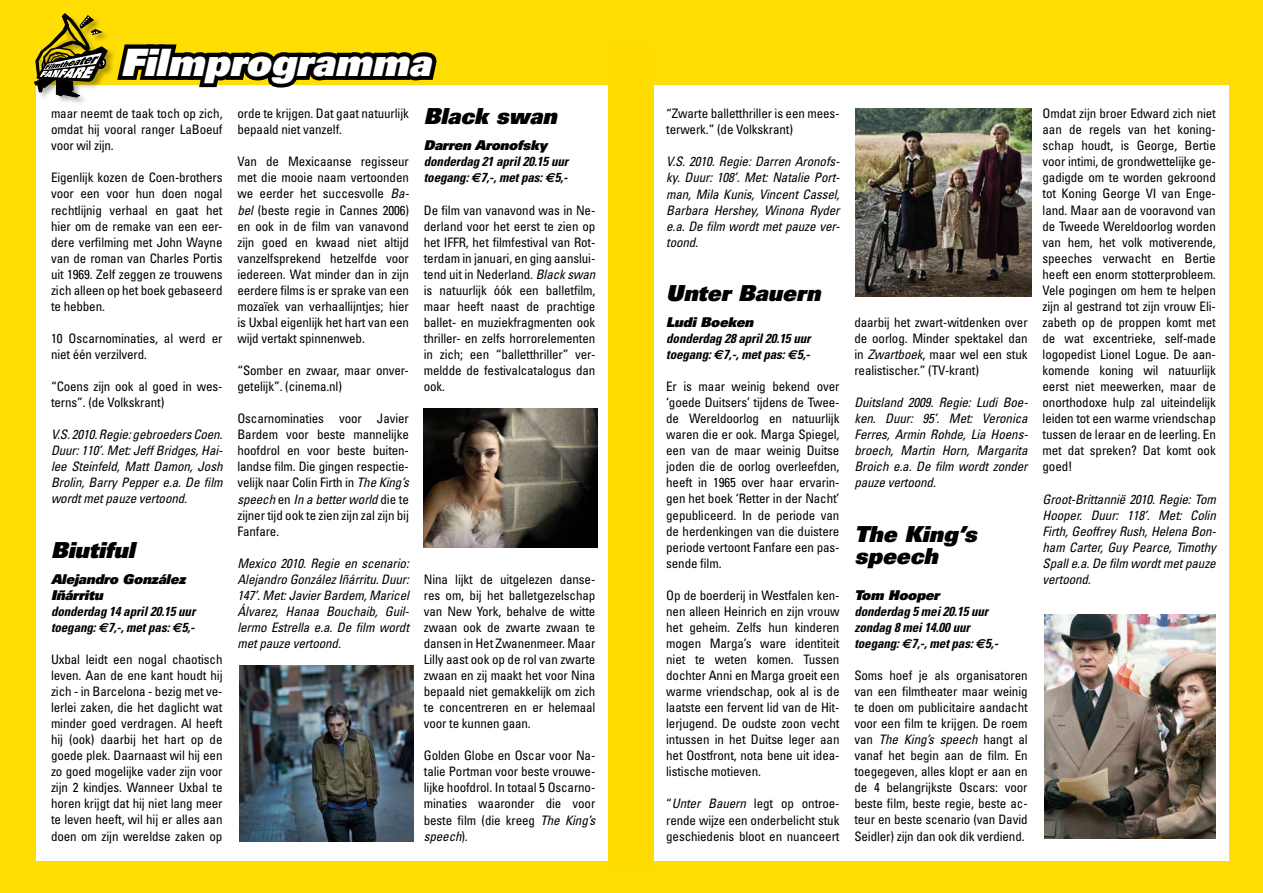
<style>
.page{position:relative;width:1263px;height:893px;background:#ffdf03}
.page>*{position:absolute;margin:0;border:0;box-sizing:border-box;transform-origin:0 0}
.t1{font:italic 900 37.8px "Univers";color:#fff}
.t2{font:italic 900 22.05px/22.5px "Univers";color:#000}
.t3{font:italic 900 13.5px/16px "Univers";letter-spacing:-.01em;color:#000}
.t4{font:condensed 13.05px/16px "Univers";letter-spacing:-.01em;color:#000;text-align:justify}
.t5{font:italic condensed 13.05px/16px "Univers";letter-spacing:-.01em;color:#000;text-align:justify}
.t6{font:italic 700 condensed 13.05px/16px "Univers";letter-spacing:-.01em;color:#000}
.s1{font-family:"Euro Sans";font-stretch:normal}
.s2{font-style:italic}
</style>
<div class="page">
<div style="left:36px;top:85px;width:1192px;height:775px;background:#fff"></div>
<div style="left:609px;top:42px;width:45px;height:832px;background:#ffdc00"></div>
<svg style="left:34px;top:14px;width:403px;height:89px"></svg>
<img style="left:240px;top:665px;width:174px;height:177px">
<img style="left:424px;top:408px;width:173px;height:139px">
<img style="left:855px;top:109px;width:176px;height:188px">
<img style="left:1045px;top:614px;width:171px;height:225px">
<h1 class="t1" style="left:120px;top:37px;width:312px">Filmprogramma</h1>
<p class="t4" style="left:51px;top:105px;width:173px">maar neemt de taak toch op zich, omdat hij vooral ranger LaBoeuf voor wil zijn.</p>
<p class="t4" style="left:51px;top:169px;width:173px">Eigenlijk kozen de Coen-brothers voor een voor hun doen nogal rechtlijnig verhaal en gaat het hier om de remake van een eer&shy;dere verfilming met John Wayne van de roman van Charles Portis uit 1969. Zelf zeggen ze trouwens zich alleen op het boek gebaseerd te hebben.</p>
<p class="t4" style="left:51px;top:330px;width:173px">10 Oscarnominaties, al werd er niet één verzilverd.</p>
<p class="t4" style="left:51px;top:378px;width:173px">“Coens zijn ook al goed in wes&shy;terns”. (de Volkskrant)</p>
<p class="t5" style="left:51px;top:426px;width:173px">V.S. 2010. Regie: gebroeders Coen.<br>Duur: 110’. Met: Jeff Bridges, Hai&shy;lee Steinfeld, Matt Damon, Josh Brolin, Barry Pepper e.a. De film wordt met pauze vertoond.</p>
<h2 class="t2" style="left:51px;top:538px;width:85px">Biutiful</h2>
<p class="t3" style="left:51px;top:570px;width:136px">Alejandro González<br>Iñárritu</p>
<p class="t6" style="left:51px;top:603px;width:146px">donderdag 14 april 20.15 uur toegang: <span class="s1">€</span>7,-, met pas: <span class="s1">€</span>5,-</p>
<p class="t4" style="left:51px;top:651px;width:173px">Uxbal leidt een nogal chaotisch leven. Aan de ene kant houdt hij zich - in Barcelona - bezig met ve&shy;lerlei zaken, die het daglicht wat minder goed verdragen. Al heeft hij (ook) daarbij het hart op de goede plek. Daarnaast wil hij een zo goed mogelijke vader zijn voor zijn 2 kindjes. Wanneer Uxbal te horen krijgt dat hij niet lang meer te leven heeft, wil hij er alles aan doen om zijn wereldse zaken op</p>
<p class="t4" style="left:237px;top:105px;width:173px">orde te krijgen. Dat gaat natuurlijk bepaald niet vanzelf.</p>
<p class="t4" style="left:237px;top:153px;width:173px">Van de Mexicaanse regisseur met die mooie naam vertoonden we eerder het succesvolle <span class="s2">Ba&shy;bel</span> (beste regie in Cannes 2006) en ook in de film van vanavond zijn goed en kwaad niet altijd vanzelfsprekend hetzelfde voor iedereen. Wat minder dan in zijn eerdere films is er sprake van een mozaïek van verhaallijntjes; hier is Uxbal eigenlijk het hart van een wijd vertakt spinnenweb.</p>
<p class="t4" style="left:237px;top:362px;width:173px">“Somber en zwaar, maar onver&shy;getelijk”. (cinema.nl)</p>
<p class="t4" style="left:237px;top:410px;width:173px">Oscarnominaties voor Javier Bardem voor beste mannelijke hoofdrol en voor beste buiten&shy;landse film. Die gingen respectie&shy;velijk naar Colin Firth in <span class="s2">The King’s speech</span> en <span class="s2">In a better world</span> die te zijner tijd ook te zien zijn zal zijn bij Fanfare.</p>
<p class="t5" style="left:237px;top:555px;width:173px">Mexico 2010. Regie en scenario:<br>Alejandro González Iñárritu. Duur:<br>147’. Met: Javier Bardem, Maricel Álvarez, Hanaa Bouchaib, Guil&shy;lermo Estrella e.a. De film wordt met pauze vertoond.</p>
<h2 class="t2" style="left:424px;top:104px;width:135px">Black swan</h2>
<p class="t3" style="left:424px;top:137px;width:125px">Darren Aronofsky</p>
<p class="t6" style="left:424px;top:153px;width:146px">donderdag 21 april 20.15 uur toegang: <span class="s1">€</span>7,-, met pas: <span class="s1">€</span>5,-</p>
<p class="t4" style="left:424px;top:201px;width:173px">De film van vanavond was in Ne&shy;derland voor het eerst te zien op het IFFR, het filmfestival van Rot&shy;terdam in januari, en ging aanslui&shy;tend uit in Nederland. <span class="s2">Black swan </span>is natuurlijk óók een balletfilm, maar heeft naast de prachtige ballet- en muziekfragmenten ook thriller- en zelfs horrorelementen in zich; een “balletthriller” ver&shy;meldde de festivalcatalogus dan ook.</p>
<p class="t4" style="left:424px;top:571px;width:173px">Nina lijkt de uitgelezen danse&shy;res om, bij het balletgezelschap van New York, behalve de witte zwaan ook de zwarte zwaan te dansen in Het Zwanenmeer. Maar Lilly aast ook op de rol van zwarte zwaan en zij maakt het voor Nina bepaald niet gemakkelijk om zich te concentreren en er helemaal voor te kunnen gaan.</p>
<p class="t4" style="left:424px;top:747px;width:173px">Golden Globe en Oscar voor Na&shy;talie Portman voor beste vrouwe&shy;lijke hoofdrol. In totaal 5 Oscarno&shy;minaties waaronder die voor beste film (die kreeg <span class="s2">The King’s speech</span>).</p>
<p class="t4" style="left:666px;top:105px;width:175px">“Zwarte balletthriller is een mees&shy;terwerk.” (de Volkskrant)</p>
<p class="t5" style="left:666px;top:153px;width:175px">V.S. 2010. Regie: Darren Aronofs&shy;ky. Duur: 108’. Met: Natalie Port&shy;man, Mila Kunis, Vincent Cassel, Barbara Hershey, Winona Ryder e.a. De film wordt met pauze ver&shy;toond.</p>
<h2 class="t2" style="left:666px;top:281px;width:156px">Unter Bauern</h2>
<p class="t3" style="left:666px;top:314px;width:89px">Ludi Boeken</p>
<p class="t6" style="left:666px;top:330px;width:146px">donderdag 28 april 20.15 uur toegang: <span class="s1">€</span>7,-, met pas: <span class="s1">€</span>5,-</p>
<p class="t4" style="left:666px;top:378px;width:175px">Er is maar weinig bekend over ‘goede Duitsers’ tijdens de Twee&shy;de Wereldoorlog en natuurlijk waren die er ook. Marga Spiegel, een van de maar weinig Duitse joden die de oorlog overleefden, heeft in 1965 over haar ervarin&shy;gen het boek ‘Retter in der Nacht’ gepubliceerd. In de periode van de herdenkingen van die duistere periode vertoont Fanfare een pas&shy;sende film.</p>
<p class="t4" style="left:666px;top:587px;width:175px">Op de boerderij in Westfalen ken&shy;nen alleen Heinrich en zijn vrouw het geheim. Zelfs hun kinderen mogen Marga’s ware identiteit niet te weten komen. Tussen dochter Anni en Marga groeit een warme vriendschap, ook al is de laatste een fervent lid van de Hit&shy;lerjugend. De oudste zoon vecht intussen in het Duitse leger aan het Oostfront, nota bene uit idea&shy;listische motieven.</p>
<p class="t4" style="left:666px;top:795px;width:175px">“<span class="s2">Unter Bauern</span> legt op ontroe&shy;rende wijze een onderbelicht stuk geschiedenis bloot en nuanceert</p>
<p class="t4" style="left:854px;top:314px;width:175px">daarbij het zwart-witdenken over de oorlog. Minder spektakel dan in <span class="s2">Zwartboek</span>, maar wel een stuk realistischer.” (TV-krant)</p>
<p class="t5" style="left:854px;top:394px;width:175px">Duitsland 2009. Regie: Ludi Boe&shy;ken. Duur: 95’. Met: Veronica Ferres, Armin Rohde, Lia Hoens&shy;broech, Martin Horn, Margarita Broich e.a. De film wordt zonder pauze vertoond.</p>
<h2 class="t2" style="left:854px;top:522px;width:124px">The King’s speech</h2>
<p class="t3" style="left:854px;top:586px;width:87px">Tom Hooper</p>
<p class="t6" style="left:854px;top:603px;width:145px">donderdag 5 mei 20.15 uur zondag 8 mei 14.00 uur toegang: <span class="s1">€</span>7,-, met pas: <span class="s1">€</span>5,-</p>
<p class="t4" style="left:854px;top:667px;width:175px">Soms hoef je als organisatoren van een filmtheater maar weinig te doen om publicitaire aandacht voor een film te krijgen. De roem van <span class="s2">The King’s speech</span> hangt al vanaf het begin aan de film. En toegegeven, alles klopt er aan en de 4 belangrijkste Oscars: voor beste film, beste regie, beste ac&shy;teur en beste scenario (van David Seidler) zijn dan ook dik verdiend.</p>
<p class="t4" style="left:1042px;top:105px;width:175px">Omdat zijn broer Edward zich niet aan de regels van het koning&shy;schap houdt, is George, Bertie voor intimi, de grondwettelijke ge&shy;gadigde om te worden gekroond tot Koning George VI van Enge&shy;land. Maar aan de vooravond van de Tweede Wereldoorlog worden van hem, het volk motiverende, speeches verwacht en Bertie heeft een enorm stotterprobleem.<br>Vele pogingen om hem te helpen zijn al gestrand tot zijn vrouw Eli&shy;zabeth op de proppen komt met de wat excentrieke, self-made logopedist Lionel Logue. De aan&shy;komende koning wil natuurlijk eerst niet meewerken, maar de onorthodoxe hulp zal uiteindelijk leiden tot een warme vriendschap tussen de leraar en de leerling. En met dat spreken? Dat komt ook goed!</p>
<p class="t5" style="left:1042px;top:490px;width:175px">Groot-Brittannië 2010. Regie: Tom Hooper. Duur: 118’. Met: Colin Firth, Geoffrey Rush, Helena Bon&shy;ham Carter, Guy Pearce, Timothy Spall e.a. De film wordt met pauze vertoond.</p>
</div>
